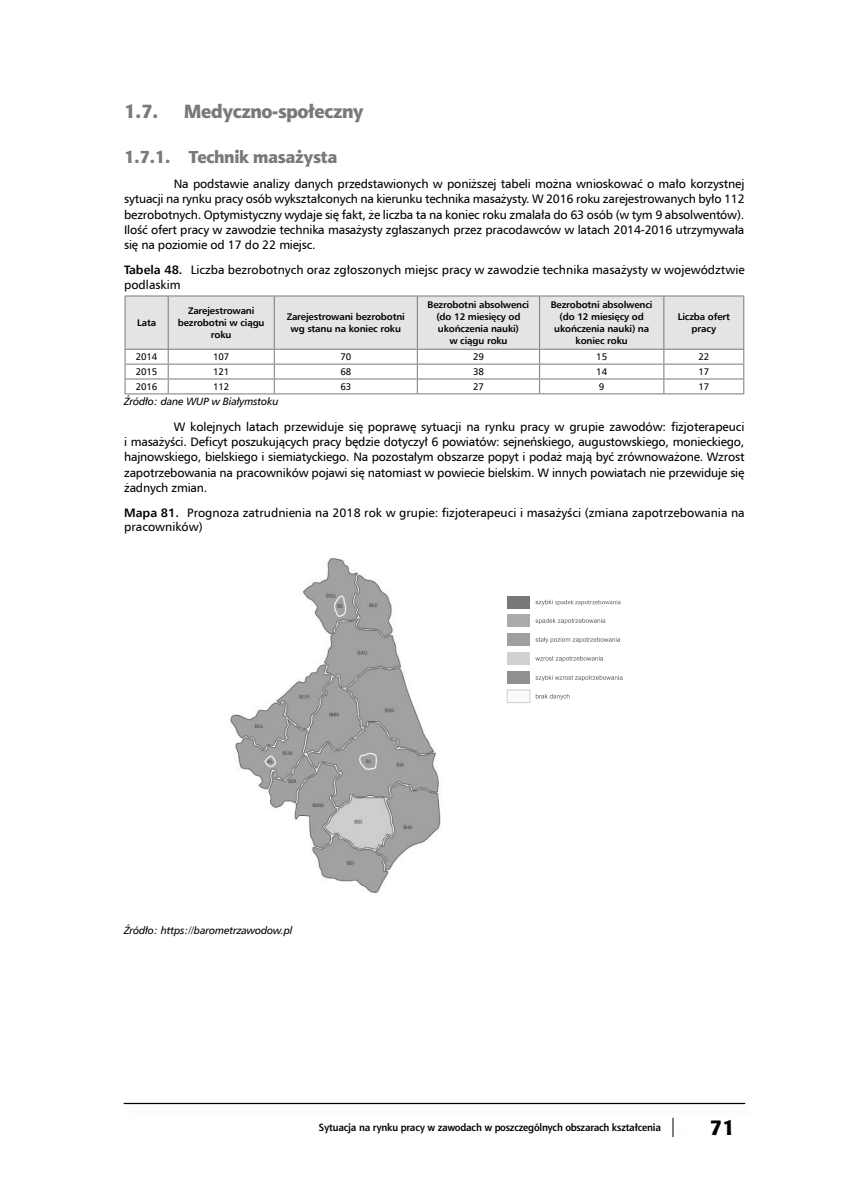
<style>
.page{position:relative;width:849px;height:1196px;background:#fff}
.page>*{position:absolute;margin:0;border:0;box-sizing:border-box;transform-origin:0 0}
.t1{font:21px "Aerton EFN Black";color:#000}
.t2{font:19.25px "Aerton EFN Black";letter-spacing:-.015em;color:#797979}
.t3{font:17.5px "Aerton EFN Black";color:#797979}
.t4{font:12.25px/15.4px "Humnst 777 EU";color:#000;text-align:justify}
.t5{font:700 10.5px "Aerton EFN";letter-spacing:-.015em;color:#000}
.t6{font:italic 10.5px "Humnst 777 EU";letter-spacing:-.015em;color:#000}
.t7{font:700 9.62px/12.1px "Humnst 777 EU";letter-spacing:-.015em;color:#000;text-align:center}
.t8{font:9.62px "Humnst 777 EU";letter-spacing:-.015em;color:#000}
.s1{font-weight:700}
</style>
<div class="page">
<svg style="left:672px;top:1120px;width:1px;height:16px"></svg>
<div style="left:122px;top:1100px;width:638px;height:20px;background:#797979;opacity:.19"></div>
<hr style="left:124px;top:1102px;width:620px;height:2px;background:#000">
<svg style="left:125px;top:296px;width:619px;height:97px"></svg>
<hr style="left:125px;top:393px;width:43px;height:1px;background:#797979">
<hr style="left:168px;top:393px;width:106px;height:1px;background:#797979">
<hr style="left:274px;top:393px;width:143px;height:1px;background:#797979">
<hr style="left:417px;top:393px;width:122px;height:1px;background:#797979">
<hr style="left:539px;top:393px;width:124px;height:1px;background:#797979">
<hr style="left:663px;top:393px;width:81px;height:1px;background:#797979">
<hr style="left:125px;top:295px;width:43px;height:1px;background:#797979">
<hr style="left:125px;top:296px;width:1px;height:53px;background:#797979">
<hr style="left:168px;top:295px;width:106px;height:1px;background:#797979">
<hr style="left:274px;top:295px;width:143px;height:1px;background:#797979">
<hr style="left:417px;top:295px;width:122px;height:1px;background:#797979">
<hr style="left:539px;top:295px;width:124px;height:1px;background:#797979">
<hr style="left:663px;top:295px;width:81px;height:1px;background:#797979">
<hr style="left:743px;top:296px;width:1px;height:53px;background:#797979">
<img style="left:229px;top:558px;width:212px;height:335px">
<div style="left:507px;top:596px;width:22px;height:12px;background:#787878"></div>
<div style="left:507px;top:614px;width:22px;height:13px;background:#ababab"></div>
<div style="left:507px;top:633px;width:22px;height:13px;background:#9f9f9f"></div>
<div style="left:507px;top:652px;width:22px;height:13px;background:#d1d1d1"></div>
<div style="left:507px;top:671px;width:22px;height:13px;background:#909090"></div>
<div style="left:506px;top:689px;width:24px;height:14px;background:#fafafa;border:1px solid #cecece"></div>
<svg style="left:535px;top:599px;width:85px;height:6px"></svg>
<svg style="left:535px;top:618px;width:70px;height:6px"></svg>
<svg style="left:535px;top:637px;width:85px;height:6px"></svg>
<svg style="left:535px;top:656px;width:68px;height:6px"></svg>
<svg style="left:535px;top:675px;width:87px;height:6px"></svg>
<svg style="left:535px;top:694px;width:34px;height:6px"></svg>
<h2 class="t2" style="left:124px;top:100px;width:36px">1.7.</h2>
<h2 class="t2" style="left:184px;top:100px;width:181px">Medyczno-społeczny</h2>
<h3 class="t3" style="left:124px;top:146px;width:215px">1.7.1. Technik masażysta</h3>
<p class="t4" style="left:124px;top:176px;width:622px;text-indent:50px">Na podstawie analizy danych przedstawionych w poniższej tabeli można wnioskować o mało korzystnej sytuacji na rynku pracy osób wykształconych na kierunku technika masażysty. W 2016 roku zarejestrowanych było 112 bezrobotnych. Optymistyczny wydaje się fakt, że liczba ta na koniec roku zmalała do 63 osób (w tym 9 absolwentów).<br>Ilość ofert pracy w zawodzie technika masażysty zgłaszanych przez pracodawców w latach 2014-2016 utrzymywała się na poziomie od 17 do 22 miejsc.</p>
<p class="t4" style="left:124px;top:262px;width:622px;line-height:14.7px"><span class="s1">Tabela 48.</span> Liczba bezrobotnych oraz zgłoszonych miejsc pracy w zawodzie technika masażysty w województwie podlaskim</p>
<p class="t7" style="left:137px;top:317px;width:21px">Lata</p>
<p class="t7" style="left:427px;top:299px;width:103px">Bezrobotni absolwenci (do 12 miesięcy od ukończenia nauki)<br>w ciągu roku</p>
<p class="t7" style="left:550px;top:299px;width:103px">Bezrobotni absolwenci (do 12 miesięcy od ukończenia nauki) na koniec roku</p>
<p class="t7" style="left:677px;top:311px;width:54px">Liczba ofert pracy</p>
<p class="t7" style="left:178px;top:305px;width:88px">Zarejestrowani bezrobotni w ciągu roku</p>
<p class="t7" style="left:286px;top:311px;width:120px">Zarejestrowani bezrobotni wg stanu na koniec roku</p>
<p class="t8" style="left:136px;top:351px;width:23px">2014</p>
<p class="t8" style="left:213px;top:351px;width:18px">107</p>
<p class="t8" style="left:340px;top:351px;width:12px">70</p>
<p class="t8" style="left:473px;top:351px;width:12px">29</p>
<p class="t8" style="left:596px;top:351px;width:12px">15</p>
<p class="t8" style="left:698px;top:351px;width:12px">22</p>
<p class="t8" style="left:136px;top:366px;width:23px">2015</p>
<p class="t8" style="left:213px;top:366px;width:18px">121</p>
<p class="t8" style="left:340px;top:366px;width:12px">68</p>
<p class="t8" style="left:473px;top:366px;width:12px">38</p>
<p class="t8" style="left:596px;top:366px;width:12px">14</p>
<p class="t8" style="left:698px;top:366px;width:12px">17</p>
<p class="t8" style="left:136px;top:381px;width:23px">2016</p>
<p class="t8" style="left:213px;top:381px;width:18px">112</p>
<p class="t8" style="left:340px;top:381px;width:12px">63</p>
<p class="t8" style="left:473px;top:381px;width:12px">27</p>
<p class="t8" style="left:598px;top:381px;width:7px">9</p>
<p class="t8" style="left:698px;top:381px;width:12px">17</p>
<p class="t6" style="left:124px;top:395px;width:156px">Źródło: dane WUP w Białymstoku</p>
<p class="t4" style="left:124px;top:418px;width:621px;text-indent:50px">W kolejnych latach przewiduje się poprawę sytuacji na rynku pracy w grupie zawodów: fizjoterapeuci i masażyści. Deficyt poszukujących pracy będzie dotyczył 6 powiatów: sejneńskiego, augustowskiego, monieckiego, hajnowskiego, bielskiego i siemiatyckiego. Na pozostałym obszarze popyt i podaż mają być zrównoważone. Wzrost zapotrzebowania na pracowników pojawi się natomiast w powiecie bielskim. W innych powiatach nie przewiduje się żadnych zmian.</p>
<p class="t4" style="left:124px;top:505px;width:622px;line-height:14.7px"><span class="s1">Mapa 81.</span> Prognoza zatrudnienia na 2018 rok w grupie: fizjoterapeuci i masażyści (zmiana zapotrzebowania na pracowników)</p>
<p class="t6" style="left:124px;top:923px;width:170px">Źródło: https://barometrzawodow.pl</p>
<p class="t5" style="left:319px;top:1121px;width:343px">Sytuacja na rynku pracy w zawodach w poszczególnych obszarach kształcenia</p>
<h1 class="t1" style="left:709px;top:1115px;width:27px">71</h1>
</div>
